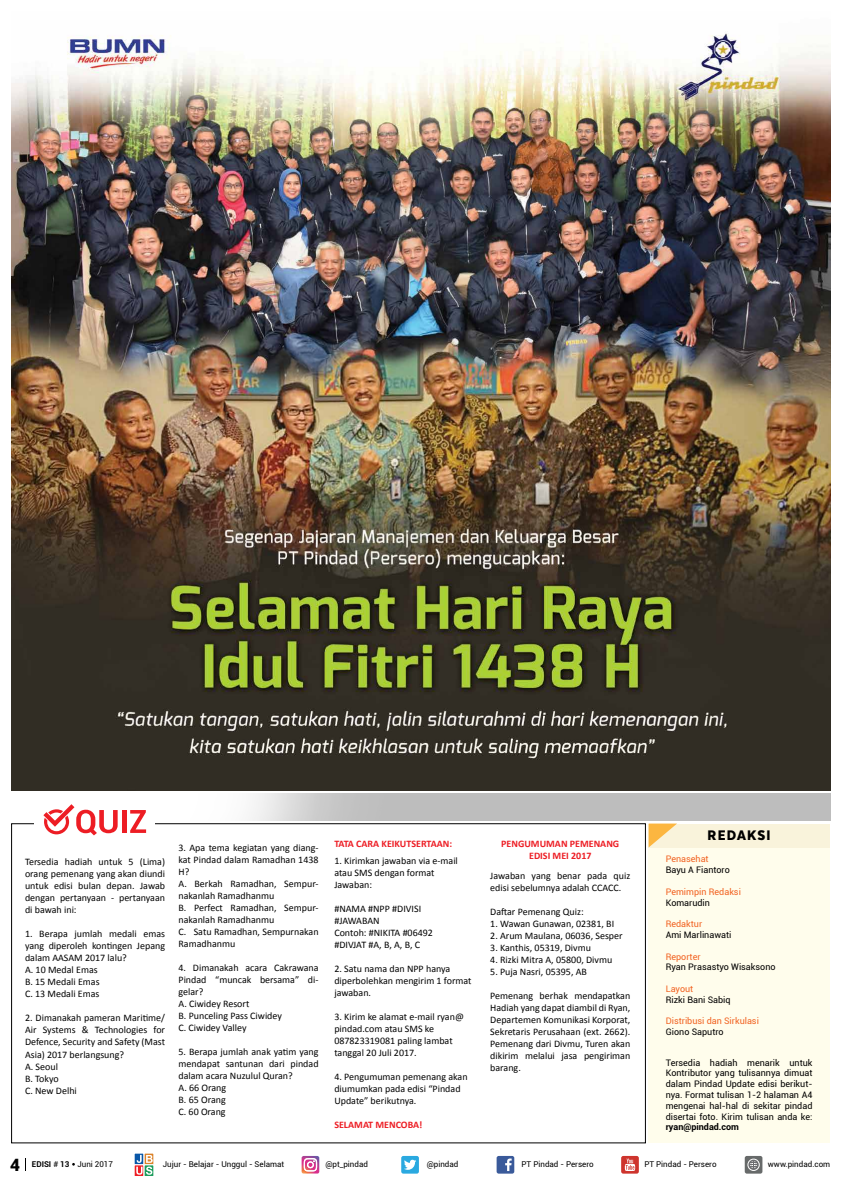
<style>
.page{position:relative;width:842px;height:1191px;background:#fff}
.page>*{position:absolute;margin:0;border:0;box-sizing:border-box;transform-origin:0 0}
.t1{font:900 16px "Texta Narrow";letter-spacing:.075em;color:#000}
.t2{font:10px/12px "Calibri";color:#000}
.t3{font:700 10px/12px "Calibri";color:#ed1d24;text-align:center}
.t4{font:9px/10.8px "Roboto";color:#000;text-align:justify}
.t5{font:9px "Roboto";color:#f26322}
.t6{font:700 9px "Roboto";color:#000}
.t7{font:8px "Roboto";color:#000}
.s1{font-weight:900;font-size:17px}
.s2{font-weight:700}
</style>
<div class="page">
<img style="left:12px;top:33px;width:818px;height:757px">
<svg style="left:134px;top:1153px;width:9px;height:11px"></svg>
<svg style="left:145px;top:1153px;width:9px;height:11px"></svg>
<svg style="left:134px;top:1164px;width:10px;height:12px"></svg>
<svg style="left:144px;top:1165px;width:10px;height:11px"></svg>
<svg style="left:136px;top:1154px;width:17px;height:20px"></svg>
<svg style="left:302px;top:1156px;width:17px;height:17px"></svg>
<div style="left:401px;top:1156px;width:18px;height:17px;background:#2aa9e0;border-radius:2px"></div>
<svg style="left:404px;top:1159px;width:12px;height:10px"></svg>
<div style="left:497px;top:1156px;width:17px;height:17px;background:#3a5a9a;border-radius:2px"></div>
<svg style="left:505px;top:1158px;width:7px;height:13px"></svg>
<div style="left:621px;top:1156px;width:18px;height:17px;background:#ce342d;border-radius:2px"></div>
<svg style="left:625px;top:1158px;width:10px;height:13px"></svg>
<svg style="left:745px;top:1156px;width:17px;height:17px"></svg>
<div style="left:748px;top:1158px;width:11px;height:12px;background:#ddddde;border-radius:50%"></div>
<svg style="left:748px;top:1159px;width:11px;height:11px"></svg>
<div style="left:747px;top:1158px;width:13px;height:12px;border:1px solid #fff;border-radius:50%"></div>
<svg style="left:750px;top:1160px;width:7px;height:8px"></svg>
<div style="left:649px;top:847px;width:181px;height:296px;background:#fffdec"></div>
<div style="left:649px;top:823px;width:181px;height:24px;background:#f9f3db"></div>
<svg style="left:649px;top:823px;width:28px;height:24px"></svg>
<div style="left:122px;top:810px;width:5px;height:23px;background:#ed1d24"></div>
<svg style="left:130px;top:810px;width:16px;height:23px"></svg>
<svg style="left:43px;top:804px;width:75px;height:31px"></svg>
<p class="t2" style="left:25px;top:856px;width:142px;text-align:justify">Tersedia hadiah untuk 5 (Lima) orang pemenang yang akan diundi untuk edisi bulan depan. Jawab dengan pertanyaan - pertanyaan di bawah ini:</p>
<p class="t2" style="left:25px;top:928px;width:142px">1. Berapa jumlah medali emas yang diperoleh kontingen Jepang dalam AASAM 2017 lalu?<br>A. 10 Medal Emas<br>B. 15 Medali Emas<br>C. 13 Medali Emas</p>
<p class="t2" style="left:25px;top:1012px;width:142px;text-align:justify">2. Dimanakah pameran Maritime/ Air Systems &amp; Technologies for Defence, Security and Safety (Mast</p>
<p class="t2" style="left:25px;top:1049px;width:101px">Asia) 2017 berlangsung?<br>A. Seoul<br>B. Tokyo<br>C. New Delhi</p>
<p class="t2" style="left:178px;top:842px;width:142px">3. Apa tema kegiatan yang diang&shy;kat Pindad dalam Ramadhan 1438<br>H?<br>A. Berkah Ramadhan, Sempur&shy;nakanlah Ramadhanmu<br>B. Perfect Ramadhan, Sempur&shy;nakanlah Ramadhanmu<br>C. Satu Ramadhan, Sempurnakan<br>Ramadhanmu</p>
<p class="t2" style="left:178px;top:962px;width:142px">4. Dimanakah acara Cakrawana<br>Pindad “muncak bersama” di&shy;gelar?<br>A. Ciwidey Resort<br>B. Punceling Pass Ciwidey<br>C. Ciwidey Valley</p>
<p class="t2" style="left:178px;top:1046px;width:142px">5. Berapa jumlah anak yatim yang mendapat santunan dari pindad dalam acara Nuzulul Quran?<br>A. 66 Orang<br>B. 65 Orang<br>C. 60 Orang</p>
<p class="t3" style="left:334px;top:838px;width:119px">TATA CARA KEIKUTSERTAAN:</p>
<p class="t3" style="left:501px;top:838px;width:120px">PENGUMUMAN PEMENANG<br>EDISI MEI 2017</p>
<p class="t2" style="left:334px;top:854px;width:125px">1. Kirimkan jawaban via e-mail atau SMS dengan format<br>Jawaban:</p>
<p class="t2" style="left:334px;top:902px;width:100px">#NAMA #NPP #DIVISI #JAWABAN<br>Contoh: #NIKITA #06492 #DIVJAT #A, B, A, B, C</p>
<p class="t2" style="left:334px;top:962px;width:139px">2. Satu nama dan NPP hanya diperbolehkan mengirim 1 format jawaban.</p>
<p class="t2" style="left:334px;top:1010px;width:131px">3. Kirim ke alamat e-mail ryan@ pindad.com atau SMS ke<br>087823319081 paling lambat tanggal 20 Juli 2017.</p>
<p class="t2" style="left:334px;top:1070px;width:135px">4. Pengumuman pemenang akan diumumkan pada edisi “Pindad<br>Update” berikutnya.</p>
<p class="t3" style="left:334px;top:1118px;width:90px">SELAMAT MENCOBA!</p>
<p class="t2" style="left:490px;top:870px;width:142px">Jawaban yang benar pada quiz edisi sebelumnya adalah CCACC.</p>
<p class="t2" style="left:490px;top:906px;width:95px">Daftar Pemenang Quiz:</p>
<p class="t2" style="left:490px;top:918px;width:125px">1. Wawan Gunawan, 02381, BI</p>
<p class="t2" style="left:490px;top:930px;width:134px">2. Arum Maulana, 06036, Sesper</p>
<p class="t2" style="left:490px;top:942px;width:102px">3. Kanthis, 05319, Divmu</p>
<p class="t2" style="left:490px;top:954px;width:124px">4. Rizki Mitra A, 05800, Divmu</p>
<p class="t2" style="left:490px;top:966px;width:98px">5. Puja Nasri, 05395, AB</p>
<p class="t2" style="left:490px;top:990px;width:142px;text-align:justify">Pemenang berhak mendapatkan Hadiah yang dapat diambil di Ryan, Departemen Komunikasi Korporat, Sekretaris Perusahaan (ext. 2662).<br>Pemenang dari Divmu, Turen akan dikirim melalui jasa pengiriman barang.</p>
<h1 class="t1" style="left:708px;top:826px;width:64px">REDAKSI</h1>
<p class="t5" style="left:666px;top:852px;width:44px">Penasehat</p>
<p class="t4" style="left:666px;top:864px;width:66px">Bayu A Fiantoro</p>
<p class="t5" style="left:666px;top:885px;width:77px">Pemimpin Redaksi</p>
<p class="t4" style="left:666px;top:896px;width:46px">Komarudin</p>
<p class="t5" style="left:666px;top:917px;width:38px">Redaktur</p>
<p class="t4" style="left:666px;top:929px;width:67px">Ami Marlinawati</p>
<p class="t5" style="left:666px;top:950px;width:36px">Reporter</p>
<p class="t4" style="left:666px;top:961px;width:111px">Ryan Prasastyo Wisaksono</p>
<p class="t5" style="left:666px;top:982px;width:29px">Layout</p>
<p class="t4" style="left:666px;top:993px;width:66px">Rizki Bani Sabiq</p>
<p class="t5" style="left:666px;top:1014px;width:95px">Distribusi dan Sirkulasi</p>
<p class="t4" style="left:666px;top:1026px;width:59px">Giono Saputro</p>
<p class="t4" style="left:666px;top:1056px;width:148px">Tersedia hadiah menarik untuk Kontributor yang tulisannya dimuat dalam Pindad Update edisi berikut&shy;nya. Format tulisan 1-2 halaman A4 mengenai hal-hal di sekitar pindad disertai foto. Kirim tulisan anda ke:</p>
<p class="t6" style="left:666px;top:1120px;width:75px">ryan@pindad.com</p>
<p class="t7" style="left:10px;top:1158px;width:104px"><span class="s1">4</span> <span class="s2">EDISI</span> # <span class="s2">13</span> Juni 2017</p>
<p class="t7" style="left:163px;top:1158px;width:123px">Jujur - Belajar - Unggul - Selamat</p>
<p class="t7" style="left:325px;top:1158px;width:44px">@pt_pindad</p>
<p class="t7" style="left:427px;top:1158px;width:33px">@pindad</p>
<p class="t7" style="left:521px;top:1158px;width:74px">PT Pindad - Persero</p>
<p class="t7" style="left:644px;top:1158px;width:74px">PT Pindad - Persero</p>
<p class="t7" style="left:768px;top:1158px;width:64px">www.pindad.com</p>
</div>
